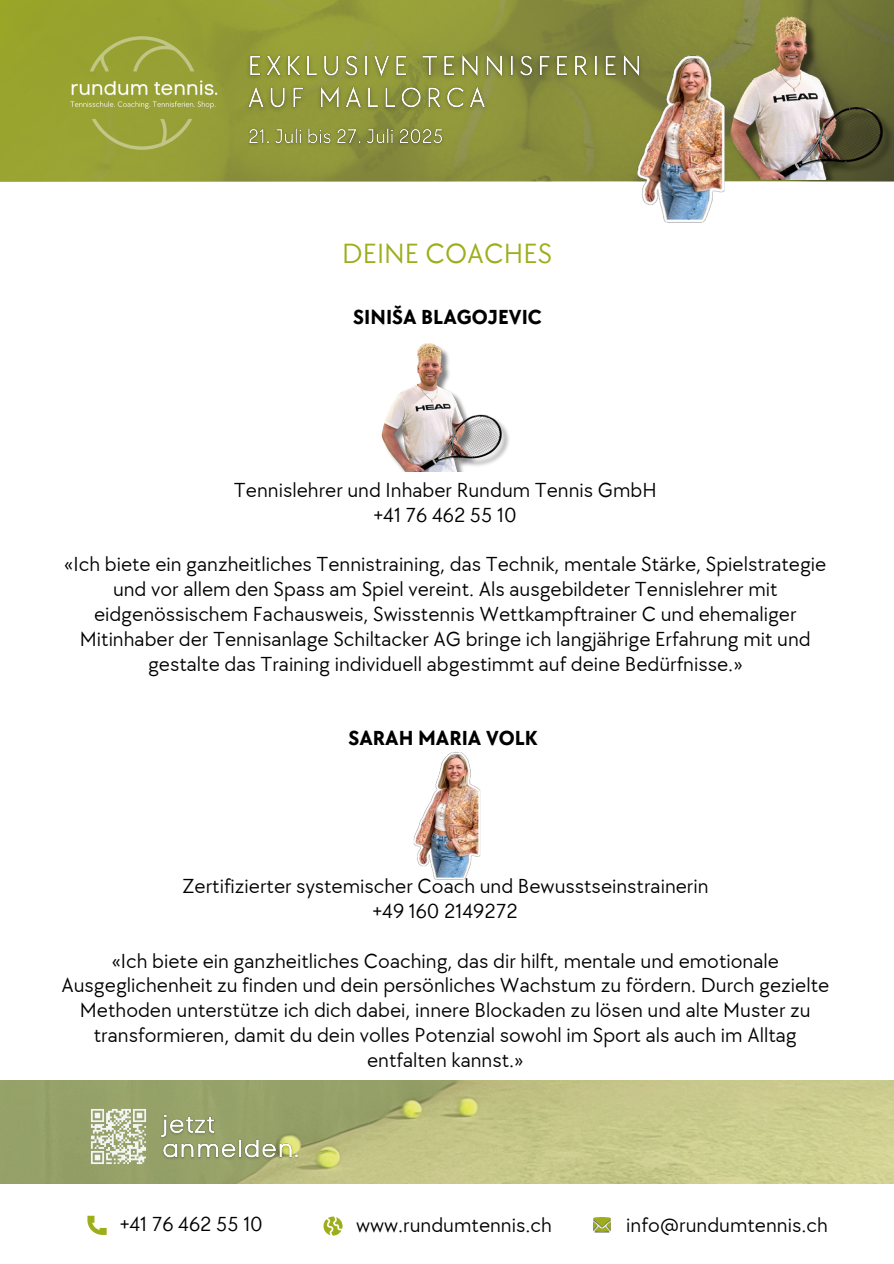
<style>
.page{position:relative;width:894px;height:1264px;background:#fff}
.page>*{position:absolute;margin:0;border:0;box-sizing:border-box;transform-origin:0 0}
.t1{font:28.65px "TT Chocolates";color:#9dae1a}
.t2{font:21px/24.8px "TT Chocolates";color:#000;text-align:center}
.t3{font:700 21px "TT Chocolates";color:#000}
</style>
<div class="page">
<svg style="left:0;top:0;width:893px;height:181px;background:#909837"></svg>
<img style="left:0;top:1080px;width:893px;height:103px">
<img style="left:593px;top:1217px;width:18px;height:16px">
<svg style="left:323px;top:1216px;width:19px;height:19px"></svg>
<svg style="left:87px;top:1215px;width:20px;height:19px"></svg>
<img style="left:68px;top:33px;width:152px;height:117px">
<img style="left:87px;top:1105px;width:63px;height:62px">
<img style="left:718px;top:0;width:175px;height:180px">
<img style="left:243px;top:123px;width:206px;height:29px">
<img style="left:239px;top:47px;width:408px;height:71px">
<img style="left:156px;top:1109px;width:147px;height:55px">
<img style="left:592px;top:51px;width:177px;height:172px">
<img style="left:381px;top:343px;width:128px;height:128px">
<img style="left:413px;top:752px;width:68px;height:128px">
<p class="t1" style="left:342px;top:237px;width:211px">DEINE COACHES</p>
<p class="t3" style="left:353px;top:305px;width:190px">SINIŠA BLAGOJEVIC</p>
<p class="t2" style="left:234px;top:478px;width:424px">Tennislehrer und Inhaber Rundum Tennis GmbH +41 76 462 55 10</p>
<p class="t2" style="left:64px;top:553px;width:763px">«Ich biete ein ganzheitliches Tennistraining, das Technik, mentale Stärke, Spielstrategie und vor allem den Spass am Spiel vereint. Als ausgebildeter Tennislehrer mit eidgenössischem Fachausweis, Swisstennis Wettkampftrainer C und ehemaliger Mitinhaber der Tennisanlage Schiltacker AG bringe ich langjährige Erfahrung mit und gestalte das Training individuell abgestimmt auf deine Bedürfnisse.»</p>
<p class="t3" style="left:348px;top:726px;width:191px">SARAH MARIA VOLK</p>
<p class="t2" style="left:182px;top:874px;width:528px">Zertifizierter systemischer Coach und Bewusstseinstrainerin +49 160 2149272</p>
<p class="t2" style="left:61px;top:949px;width:769px">«Ich biete ein ganzheitliches Coaching, das dir hilft, mentale und emotionale Ausgeglichenheit zu finden und dein persönliches Wachstum zu fördern. Durch gezielte Methoden unterstütze ich dich dabei, innere Blockaden zu lösen und alte Muster zu transformieren, damit du dein volles Potenzial sowohl im Sport als auch im Alltag entfalten kannst.»</p>
<p class="t2" style="left:120px;top:1212px;width:144px">+41 76 462 55 10</p>
<p class="t2" style="left:356px;top:1213px;width:197px">www.rundumtennis.ch</p>
<p class="t2" style="left:626px;top:1213px;width:203px">info@rundumtennis.ch</p>
</div>
